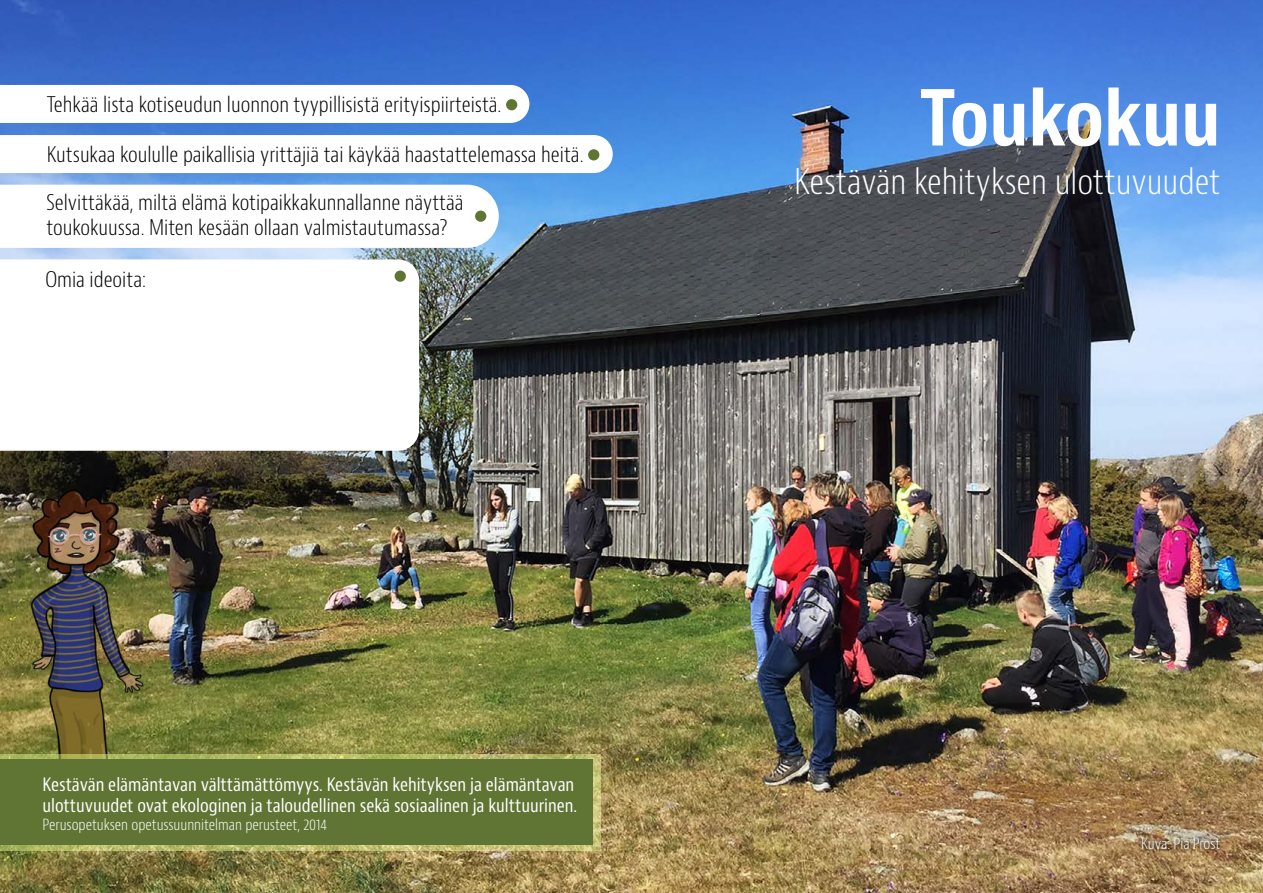
<style>
.page{position:relative;width:1263px;height:893px;background:#fff}
.page>*{position:absolute;margin:0;border:0;box-sizing:border-box;transform-origin:0 0}
.t1{font:700 condensed 75px "Bernino Sans";color:#fff}
.t2{font:300 condensed 34.5px "Bernino Sans";color:#fff}
.t3{font:300 condensed 21px/25.2px "Bernino Sans";color:#000}
.t4{font:condensed 18px/21.6px "Bernino Sans";color:#fff}
.t5{font:300 condensed 15px "Bernino Sans";color:#fff}
</style>
<div class="page">
<img style="left:0;top:0;width:1263px;height:893px">
<svg style="left:0;top:85px;width:529px;height:38px"></svg>
<div style="left:506px;top:99px;width:11px;height:11px;background:#607534;border-radius:50%"></div>
<svg style="left:0;top:135px;width:613px;height:38px"></svg>
<div style="left:588px;top:149px;width:11px;height:11px;background:#607534;border-radius:50%"></div>
<svg style="left:0;top:185px;width:499px;height:63px"></svg>
<div style="left:475px;top:211px;width:11px;height:11px;background:#607534;border-radius:50%"></div>
<svg style="left:0;top:259px;width:419px;height:192px"></svg>
<div style="left:395px;top:271px;width:11px;height:11px;background:#607534;border-radius:50%"></div>
<svg style="left:0;top:260px;width:174px;height:38px"></svg>
<svg style="left:1138px;top:833px;width:86px;height:19px;background:#957c5d"></svg>
<img style="left:6px;top:474px;width:149px;height:280px">
<svg style="left:0;top:754px;width:600px;height:96px;background:#b2b768"></svg>
<div style="left:0;top:760px;width:593px;height:85px;background:#607534"></div>
<p class="t3" style="left:47px;top:92px;width:456px">Tehkää lista kotiseudun luonnon tyypillisistä erityispiirteistä.</p>
<p class="t3" style="left:47px;top:142px;width:538px">Kutsukaa koululle paikallisia yrittäjiä tai käykää haastattelemassa heitä.</p>
<p class="t3" style="left:47px;top:190px;width:418px">Selvittäkää, miltä elämä kotipaikkakunnallanne näyttää toukokuussa. Miten kesään ollaan valmistautumassa?</p>
<p class="t3" style="left:45px;top:267px;width:102px">Omia ideoita:</p>
<p class="t4" style="left:43px;top:774px;width:536px">Kestävän elämäntavan välttämättömyys. Kestävän kehityksen ja elämäntavan ulottuvuudet ovat ekologinen ja taloudellinen sekä sosiaalinen ja kulttuurinen.</p>
<p class="t5" style="left:43px;top:816px;width:286px">Perusopetuksen opetussuunnitelman perusteet, 2014</p>
<h1 class="t1" style="left:920px;top:72px;width:302px">Toukokuu</h1>
<h2 class="t2" style="left:794px;top:160px;width:428px">Kestävän kehityksen ulottuvuudet</h2>
<p class="t5" style="left:1141px;top:834px;width:81px">Kuva: Pia Prost</p>
</div>
